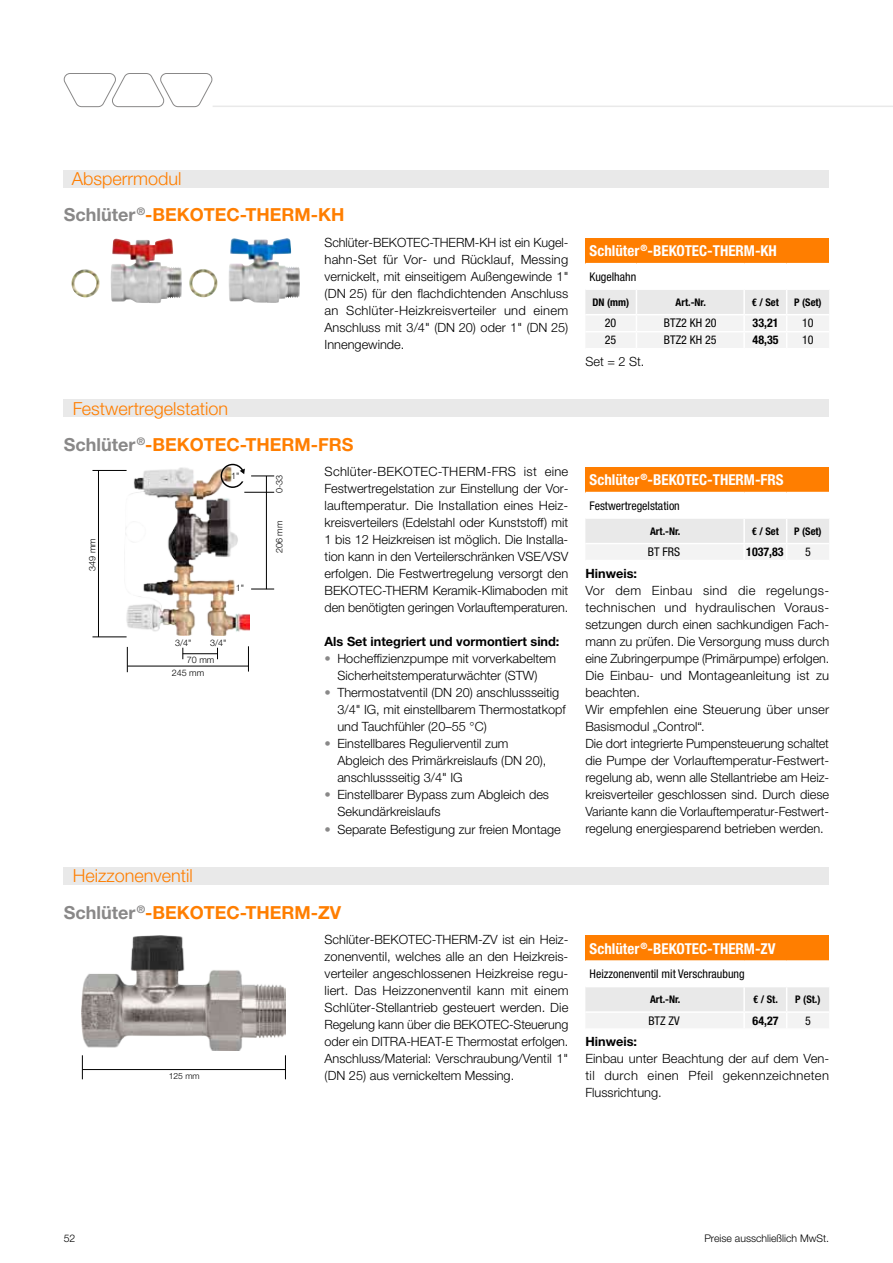
<style>
.page{position:relative;width:893px;height:1263px;background:#fff}
.page>*{position:absolute;margin:0;border:0;box-sizing:border-box;transform-origin:0 0}
.t1{font:700 18px "Helvetica Neue LTW1 G";color:#ff7e00}
.t2{font:300 18px "Helvetica Neue LTW1 G";color:#ff7e00}
.t3{font:700 condensed 15px "Helvetica Neue LTW1 G";color:#fff}
.t4{font:300 12.75px/17px "Helvetica Neue LTW1 G";color:#000;text-align:justify}
.t5{font:700 12.75px "Helvetica Neue LTW1 G";color:#000}
.t6{font:condensed 12px "Helvetica Neue LTW1 G";color:#000}
.t7{font:700 condensed 12px "Helvetica Neue LTW1 G";color:#000}
.t8{font:700 condensed 10.5px "Helvetica Neue LTW1 G";color:#000}
.t9{font:300 10.5px "Helvetica Neue LTW1 G";color:#000}
.t10{font:300 9px "Helvetica Neue LT Pro";color:#000}
.t11{font:300 8.55px "Helvetica Neue LT Pro";color:#000}
.s1{color:#898888}
</style>
<div class="page">
<svg style="left:64px;top:73px;width:148px;height:34px"></svg>
<hr style="left:213px;top:106px;width:680px;height:1px;background:#e9e9e9">
<img style="left:228px;top:238px;width:68px;height:65px">
<div style="left:64px;top:170px;width:765px;height:17px;background:#e9e9e9"></div>
<div style="left:585px;top:238px;width:244px;height:26px;background:#ff7e00"></div>
<hr style="left:585px;top:263px;width:51px;height:1px;background:#fff">
<hr style="left:636px;top:263px;width:108px;height:1px;background:#fff">
<hr style="left:744px;top:263px;width:43px;height:1px;background:#fff">
<hr style="left:787px;top:263px;width:42px;height:1px;background:#fff">
<svg style="left:585px;top:290px;width:244px;height:58px"></svg>
<img style="left:125px;top:467px;width:124px;height:169px">
<hr style="left:128px;top:666px;width:121px;height:1px;background:#000">
<svg style="left:248px;top:646px;width:1px;height:25px"></svg>
<svg style="left:127px;top:647px;width:1px;height:25px"></svg>
<hr style="left:183px;top:653px;width:35px;height:1px;background:#000">
<hr style="left:98px;top:470px;width:1px;height:167px;background:#000">
<hr style="left:92px;top:637px;width:35px;height:1px;background:#000">
<hr style="left:92px;top:470px;width:35px;height:1px;background:#000">
<hr style="left:266px;top:476px;width:1px;height:113px;background:#000">
<svg style="left:251px;top:476px;width:23px;height:1px"></svg>
<svg style="left:251px;top:589px;width:23px;height:1px"></svg>
<hr style="left:244px;top:492px;width:30px;height:1px;background:#000">
<svg style="left:221px;top:464px;width:24px;height:24px"></svg>
<div style="left:64px;top:400px;width:765px;height:17px;background:#e9e9e9"></div>
<div style="left:585px;top:467px;width:244px;height:25px;background:#ff7e00"></div>
<svg style="left:585px;top:519px;width:244px;height:40px"></svg>
<hr style="left:83px;top:1069px;width:203px;height:1px;background:#000">
<svg style="left:285px;top:1055px;width:1px;height:24px"></svg>
<svg style="left:82px;top:1055px;width:1px;height:24px"></svg>
<img style="left:81px;top:935px;width:205px;height:116px">
<div style="left:64px;top:867px;width:765px;height:17px;background:#e9e9e9"></div>
<div style="left:585px;top:935px;width:244px;height:26px;background:#ff7e00"></div>
<hr style="left:585px;top:960px;width:159px;height:2px;background:#fff">
<hr style="left:744px;top:960px;width:43px;height:2px;background:#fff">
<hr style="left:787px;top:960px;width:42px;height:2px;background:#fff">
<svg style="left:585px;top:987px;width:244px;height:41px"></svg>
<h1 class="t2" style="left:72px;top:168px;width:111px">Absperrmodul</h1>
<h1 class="t1" style="left:64px;top:204px;width:282px"><span class="s1">Schlüter</span> <sup>®</sup>-BEKOTEC-THERM-KH</h1>
<p class="t4" style="left:325px;top:234px;width:245px">Schlüter-BEKOTEC-THERM-KH ist ein Kugel&shy;hahn-Set für Vor- und Rücklauf, Messing vernickelt, mit einseitigem Außengewinde 1" (DN 25) für den flachdichtenden Anschluss an Schlüter-Heizkreisverteiler und einem Anschluss mit 3/4" (DN 20) oder 1" (DN 25)<br>Innengewinde.</p>
<h1 class="t2" style="left:73px;top:397px;width:157px">Festwertregelstation</h1>
<h1 class="t1" style="left:64px;top:433px;width:291px"><span class="s1">Schlüter</span> <sup>®</sup>-BEKOTEC-THERM-FRS</h1>
<p class="t4" style="left:325px;top:463px;width:245px">Schlüter-BEKOTEC-THERM-FRS ist eine Festwertregelstation zur Einstellung der Vor&shy;lauftemperatur. Die Installation eines Heiz&shy;kreisverteilers (Edelstahl oder Kunststoff) mit 1 bis 12 Heizkreisen ist möglich. Die Installa&shy;tion kann in den Verteilerschränken VSE/VSV erfolgen. Die Festwertregelung versorgt den BEKOTEC-THERM Keramik-Klimaboden mit den benötigten geringen Vorlauftemperaturen.</p>
<p class="t10" style="left:231px;top:470px;width:10px">1"</p>
<p class="t10" style="left:274px;top:493px;width:20px;rotate:-90deg">0-33</p>
<p class="t10" style="left:274px;top:553px;width:34px;rotate:-90deg">206 mm</p>
<p class="t10" style="left:87px;top:571px;width:34px;rotate:-90deg">349 mm</p>
<p class="t10" style="left:236px;top:582px;width:10px">1"</p>
<p class="t10" style="left:175px;top:637px;width:18px">3/4"</p>
<p class="t10" style="left:210px;top:637px;width:18px">3/4"</p>
<p class="t10" style="left:187px;top:654px;width:29px">70 mm</p>
<p class="t10" style="left:172px;top:667px;width:34px">245 mm</p>
<h1 class="t2" style="left:73px;top:865px;width:122px">Heizzonenventil</h1>
<p class="t5" style="left:325px;top:634px;width:236px">Als Set integriert und vormontiert sind:</p>
<p class="t4" style="left:325px;top:650px;width:233px;text-align:center"><span class="s1">•</span> Hocheffizienzpumpe mit vorverkabeltem<br>Sicherheitstemperaturwächter (STW)</p>
<p class="t4" style="left:337px;top:684px;width:230px;text-align:left;text-indent:-13px"><span class="s1">•</span> Thermostatventil (DN 20) anschlussseitig<br>3/4" IG, mit einstellbarem Thermostatkopf und Tauchfühler (20–55 °C)</p>
<p class="t4" style="left:337px;top:735px;width:211px;text-align:left;text-indent:-13px"><span class="s1">•</span> Einstellbares Regulierventil zum<br>Abgleich des Primärkreislaufs (DN 20), anschlussseitig 3/4" IG</p>
<p class="t4" style="left:337px;top:786px;width:213px;text-indent:-13px"><span class="s1">•</span> Einstellbarer Bypass zum Abgleich des<br>Sekundärkreislaufs</p>
<p class="t4" style="left:325px;top:820px;width:238px"><span class="s1">•</span> Separate Befestigung zur freien Montage</p>
<h1 class="t1" style="left:64px;top:901px;width:279px"><span class="s1">Schlüter</span> <sup>®</sup>-BEKOTEC-THERM-ZV</h1>
<p class="t4" style="left:325px;top:931px;width:245px">Schlüter-BEKOTEC-THERM-ZV ist ein Heiz&shy;zonenventil, welches alle an den Heizkreis&shy;verteiler angeschlossenen Heizkreise regu&shy;liert. Das Heizzonenventil kann mit einem Schlüter-Stellantrieb gesteuert werden. Die Regelung kann über die BEKOTEC-Steuerung oder ein DITRA-HEAT-E Thermostat erfolgen.<br>Anschluss/Material: Verschraubung/Ventil 1" (DN 25) aus vernickeltem Messing.</p>
<p class="t11" style="left:169px;top:1070px;width:32px">125 mm</p>
<p class="t3" style="left:590px;top:242px;width:189px">Schlüter <sup>®</sup>-BEKOTEC-THERM-KH</p>
<p class="t6" style="left:590px;top:269px;width:48px">Kugelhahn</p>
<p class="t8" style="left:593px;top:296px;width:38px">DN (mm)</p>
<p class="t8" style="left:675px;top:296px;width:32px">Art.-Nr.</p>
<p class="t8" style="left:752px;top:296px;width:28px">€ / Set</p>
<p class="t8" style="left:794px;top:296px;width:29px">P (Set)</p>
<p class="t6" style="left:605px;top:316px;width:13px">20</p>
<p class="t6" style="left:664px;top:316px;width:54px">BTZ2 KH 20</p>
<p class="t7" style="left:753px;top:316px;width:27px">33,21</p>
<p class="t6" style="left:802px;top:316px;width:13px">10</p>
<p class="t6" style="left:605px;top:333px;width:13px">25</p>
<p class="t6" style="left:664px;top:333px;width:54px">BTZ2 KH 25</p>
<p class="t7" style="left:753px;top:333px;width:27px">48,35</p>
<p class="t6" style="left:802px;top:333px;width:13px">10</p>
<p class="t4" style="left:585px;top:353px;width:61px">Set = 2 St.</p>
<p class="t3" style="left:590px;top:471px;width:195px">Schlüter <sup>®</sup>-BEKOTEC-THERM-FRS</p>
<p class="t6" style="left:590px;top:498px;width:92px">Festwertregelstation</p>
<p class="t8" style="left:650px;top:524px;width:32px">Art.-Nr.</p>
<p class="t8" style="left:752px;top:524px;width:28px">€ / Set</p>
<p class="t8" style="left:794px;top:524px;width:29px">P (Set)</p>
<p class="t6" style="left:648px;top:545px;width:34px">BT FRS</p>
<p class="t7" style="left:746px;top:545px;width:39px">1037,83</p>
<p class="t6" style="left:805px;top:545px;width:7px">5</p>
<p class="t5" style="left:585px;top:566px;width:53px">Hinweis:</p>
<p class="t4" style="left:585px;top:582px;width:245px;text-align:left">Vor dem Einbau sind die regelungs&shy;technischen und hydraulischen Voraus&shy;setzungen durch einen sachkundigen Fach&shy;mann zu prüfen. Die Versorgung muss durch eine Zubringerpumpe (Primärpumpe) erfolgen.<br>Die Einbau- und Montageanleitung ist zu beachten.<br>Wir empfehlen eine Steuerung über unser Basismodul „Control“.<br>Die dort integrierte Pumpensteuerung schaltet die Pumpe der Vorlauftemperatur-Festwert&shy;regelung ab, wenn alle Stellantriebe am Heiz&shy;kreisverteiler geschlossen sind. Durch diese Variante kann die Vorlauftemperatur-Festwert&shy;regelung energiesparend betrieben werden.</p>
<p class="t3" style="left:590px;top:939px;width:187px">Schlüter <sup>®</sup>-BEKOTEC-THERM-ZV</p>
<p class="t6" style="left:590px;top:967px;width:157px">Heizzonenventil mit Verschraubung</p>
<p class="t8" style="left:650px;top:993px;width:32px">Art.-Nr.</p>
<p class="t8" style="left:753px;top:993px;width:26px">€ / St.</p>
<p class="t8" style="left:795px;top:993px;width:27px">P (St.)</p>
<p class="t6" style="left:648px;top:1013px;width:33px">BTZ ZV</p>
<p class="t7" style="left:753px;top:1013px;width:27px">64,27</p>
<p class="t6" style="left:805px;top:1013px;width:7px">5</p>
<p class="t5" style="left:585px;top:1034px;width:53px">Hinweis:</p>
<p class="t4" style="left:585px;top:1050px;width:245px">Einbau unter Beachtung der auf dem Ven&shy;til durch einen Pfeil gekennzeichneten Flussrichtung.</p>
<p class="t9" style="left:64px;top:1231px;width:13px">52</p>
<p class="t9" style="left:704px;top:1231px;width:126px">Preise ausschließlich MwSt.</p>
</div>
